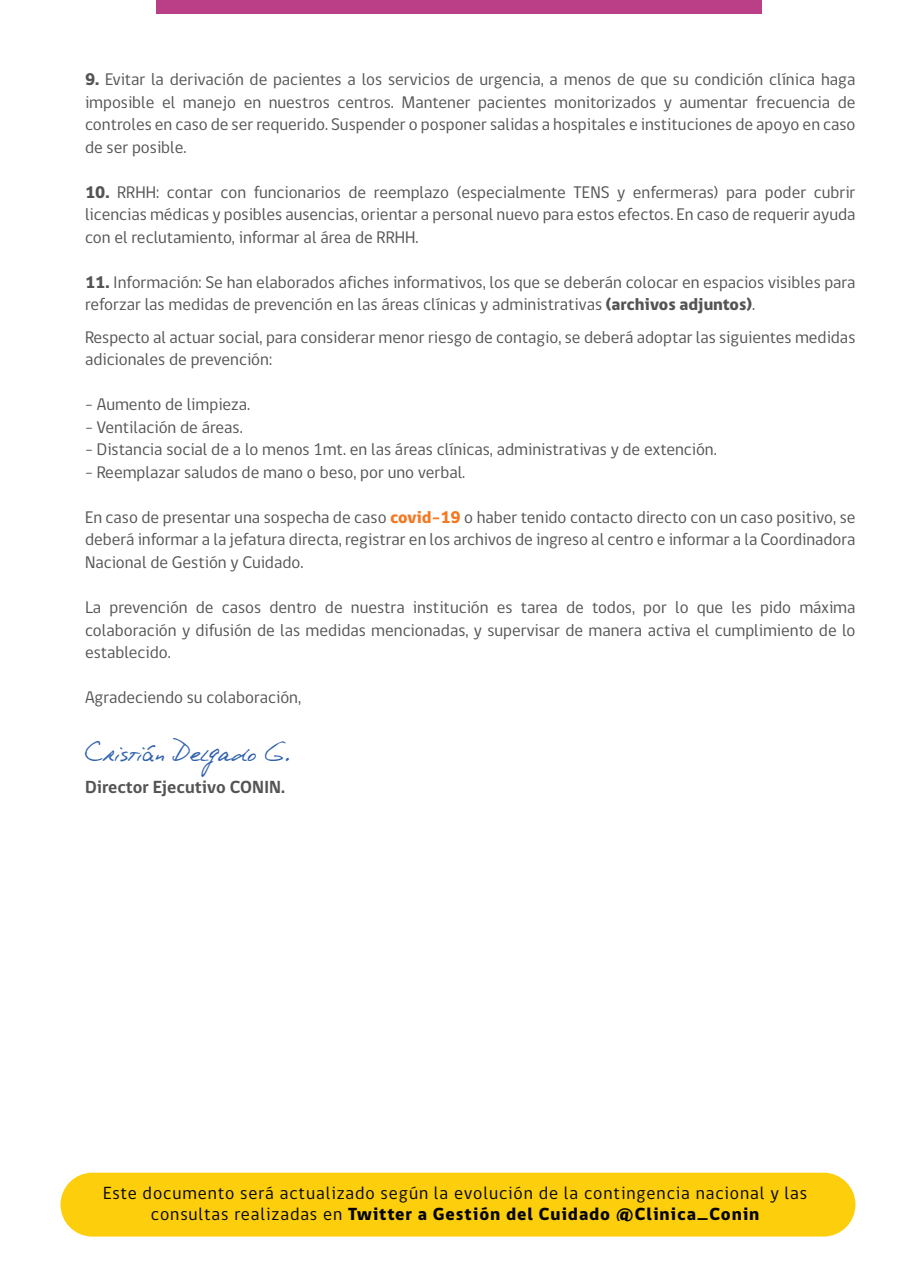
<style>
.page{position:relative;width:918px;height:1276px;background:#fff}
.page>*{position:absolute;margin:0;border:0;box-sizing:border-box;transform-origin:0 0}
.t1{font:28.5px "Phont Phreak's Handwriting";color:#2f61ad}
.t2{font:18px/21px "gob CL";letter-spacing:.05em;color:#040503;text-align:center}
.t3{font:700 18px "gob CL";color:#535453}
.t4{font:17.25px/22.5px "gob CL";color:#535453;text-align:justify}
.s1{font-weight:800}
.s2{font-weight:800;color:#f47821}
</style>
<div class="page">
<div style="left:61px;top:1172px;width:794px;height:64px;background:#fcce0b;border-radius:32px"></div>
<div style="left:156px;top:0;width:606px;height:13px;background:#bb3f87"></div>
<p class="t4" style="left:85px;top:68px;width:772px"><span class="s1">9.</span> Evitar la derivación de pacientes a los servicios de urgencia, a menos de que su condición clínica haga imposible el manejo en nuestros centros. Mantener pacientes monitorizados y aumentar frecuencia de controles en caso de ser requerido. Suspender o posponer salidas a hospitales e instituciones de apoyo en caso de ser posible.</p>
<p class="t4" style="left:85px;top:181px;width:772px"><span class="s1">10.</span> RRHH: contar con funcionarios de reemplazo (especialmente TENS y enfermeras) para poder cubrir licencias médicas y posibles ausencias, orientar a personal nuevo para estos efectos. En caso de requerir ayuda con el reclutamiento, informar al área de RRHH.</p>
<p class="t4" style="left:85px;top:271px;width:772px"><span class="s1">11.</span> Información: Se han elaborados afiches informativos, los que se deberán colocar en espacios visibles para reforzar las medidas de prevención en las áreas clínicas y administrativas <span class="s1">(archivos adjuntos)</span>.</p>
<p class="t4" style="left:85px;top:326px;width:772px">Respecto al actuar social, para considerar menor riesgo de contagio, se deberá adoptar las siguientes medidas adicionales de prevención:</p>
<p class="t4" style="left:85px;top:393px;width:167px">- Aumento de limpieza.</p>
<p class="t4" style="left:85px;top:416px;width:159px">- Ventilación de áreas.</p>
<p class="t4" style="left:85px;top:438px;width:633px">- Distancia social de a lo menos 1mt. en las áreas clínicas, administrativas y de extención.</p>
<p class="t4" style="left:85px;top:461px;width:382px">- Reemplazar saludos de mano o beso, por uno verbal.</p>
<p class="t4" style="left:85px;top:506px;width:772px">En caso de presentar una sospecha de caso <span class="s2">covid-19</span> o haber tenido contacto directo con un caso positivo, se deberá informar a la jefatura directa, registrar en los archivos de ingreso al centro e informar a la Coordinadora Nacional de Gestión y Cuidado.</p>
<p class="t4" style="left:85px;top:597px;width:772px">La prevención de casos dentro de nuestra institución es tarea de todos, por lo que les pido máxima colaboración y difusión de las medidas mencionadas, y supervisar de manera activa el cumplimiento de lo establecido.</p>
<p class="t4" style="left:85px;top:687px;width:218px">Agradeciendo su colaboración,</p>
<h1 class="t1" style="left:85px;top:734px;width:207px">Cristián Delgado G.</h1>
<p class="t3" style="left:85px;top:774px;width:202px">Director Ejecutivo CONIN.</p>
<p class="t2" style="left:103px;top:1183px;width:706px">Este documento será actualizado según la evolución de la contingencia nacional y las consultas realizadas en <span class="s1">Twitter a Gestión del Cuidado @Clinica_Conin</span></p>
</div>
